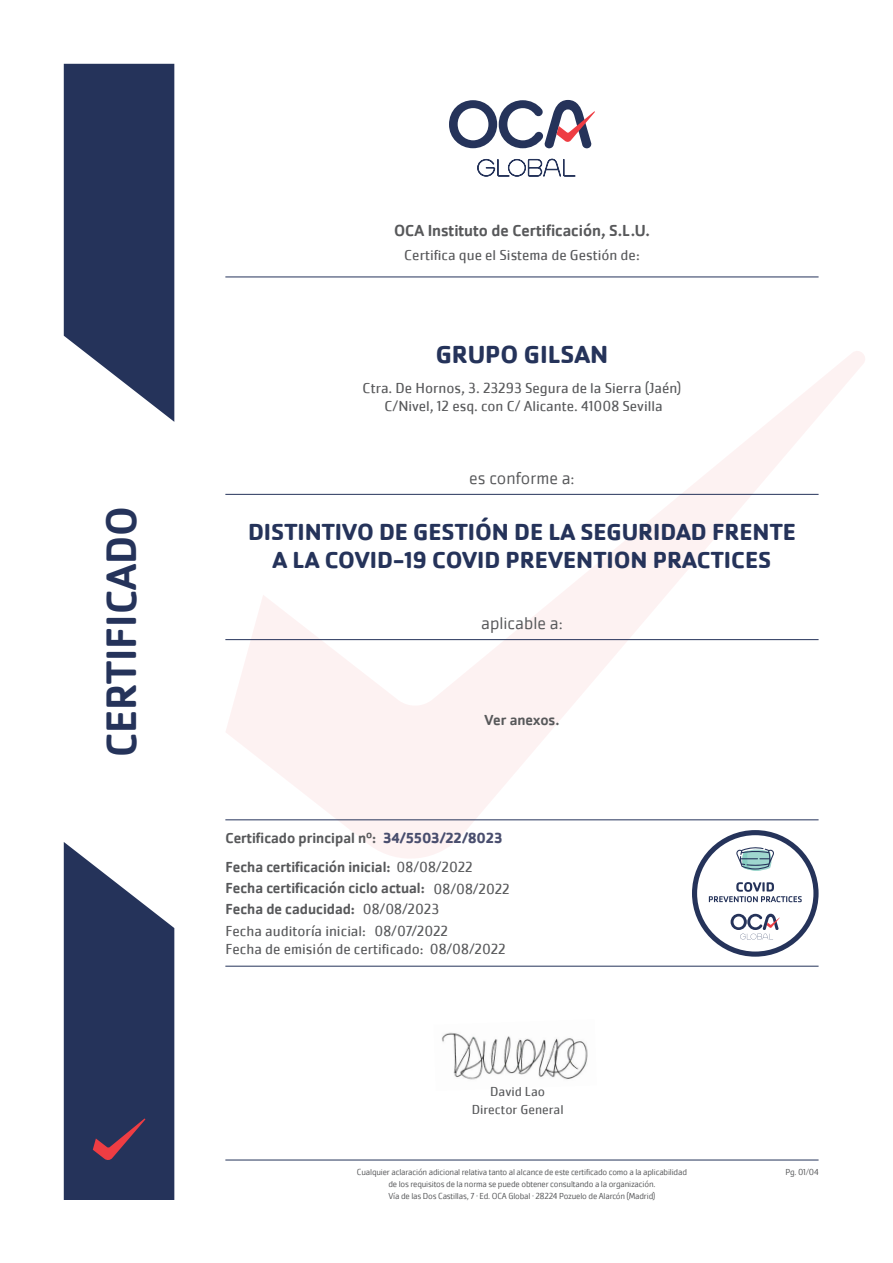
<style>
.page{position:relative;width:893px;height:1263px;background:#fff}
.page>*{position:absolute;margin:0;border:0;box-sizing:border-box;transform-origin:0 0}
.t1{font:500 43.95px "Cachet Pro";color:#25335a}
.t2{font:700 25.5px "Cachet Pro";color:#25335a}
.t3{font:700 24px "Cachet Pro";color:#25335a}
.t4{font:300 18px "Cachet Pro";color:#57585a}
.t5{font:500 16.5px "Cachet Pro";color:#57585a}
.t6{font:15px "Cachet Pro";color:#57585a}
.t7{font:500 15px "Cachet Pro";color:#57585a}
.t8{font:700 15px "Cachet Pro";color:#494e6e}
.t9{font:13.5px "Cachet Pro";color:#57585a}
.t10{font:300 9px "Cachet Pro";letter-spacing:-.02em;color:#57585a}
.s1{font-weight:400}
</style>
<div class="page">
<svg style="left:225px;top:351px;width:640px;height:507px"></svg>
<svg style="left:64px;top:64px;width:110px;height:358px;background:#3f4b6d"></svg>
<svg style="left:449px;top:100px;width:146px;height:48px"></svg>
<svg style="left:477px;top:159px;width:99px;height:18px"></svg>
<svg style="left:64px;top:842px;width:110px;height:358px;background:#414b6d"></svg>
<hr style="left:225px;top:277px;width:594px;height:1px;background:#25335a">
<hr style="left:225px;top:639px;width:594px;height:1px;background:#25335a">
<hr style="left:225px;top:494px;width:594px;height:1px;background:#25335a">
<hr style="left:225px;top:819px;width:594px;height:1px;background:#25335a">
<hr style="left:225px;top:966px;width:594px;height:1px;background:#25335a">
<hr style="left:225px;top:1160px;width:594px;height:1px;background:#25335a">
<img style="left:441px;top:1032px;width:147px;height:48px">
<svg style="left:692px;top:830px;width:127px;height:127px"></svg>
<p class="t1" style="left:96px;top:757px;width:253px;rotate:-90deg">CERTIFICADO</p>
<p class="t5" style="left:394px;top:221px;width:257px">OCA Instituto de Certificación, S.L.U.</p>
<p class="t6" style="left:404px;top:246px;width:237px">Certifica que el Sistema de Gestión de:</p>
<p class="t2" style="left:436px;top:339px;width:174px">GRUPO GILSAN</p>
<p class="t6" style="left:363px;top:379px;width:320px">Ctra. De Hornos, 3. 23293 Segura de la Sierra (Jaén)</p>
<p class="t6" style="left:384px;top:397px;width:280px">C/Nivel, 12 esq. con C/ Alicante. 41008 Sevilla</p>
<p class="t4" style="left:469px;top:468px;width:107px">es conforme a:</p>
<p class="t3" style="left:248px;top:517px;width:549px">DISTINTIVO DE GESTIÓN DE LA SEGURIDAD FRENTE</p>
<p class="t3" style="left:273px;top:545px;width:500px">A LA COVID-19 COVID PREVENTION PRACTICES</p>
<p class="t4" style="left:481px;top:612px;width:83px">aplicable a:</p>
<p class="t7" style="left:484px;top:711px;width:77px">Ver anexos.</p>
<p class="t8" style="left:383px;top:828px;width:121px">34/5503/22/8023</p>
<p class="t7" style="left:225px;top:829px;width:152px">Certificado principal nº:</p>
<p class="t7" style="left:225px;top:879px;width:201px">Fecha certificación ciclo actual:</p>
<p class="t7" style="left:225px;top:900px;width:131px">Fecha de caducidad:</p>
<p class="t6" style="left:363px;top:900px;width:78px">08/08/2023</p>
<p class="t6" style="left:374px;top:922px;width:75px">08/07/2022</p>
<p class="t6" style="left:225px;top:940px;width:282px">Fecha de emisión de certificado: 08/08/2022</p>
<p class="t7" style="left:225px;top:858px;width:249px">Fecha certificación inicial: <span class="s1">08/08/2022</span></p>
<p class="t6" style="left:433px;top:879px;width:78px">08/08/2022</p>
<p class="t6" style="left:225px;top:922px;width:142px">Fecha auditoría inicial:</p>
<p class="t9" style="left:490px;top:1084px;width:56px">David Lao</p>
<p class="t9" style="left:472px;top:1101px;width:93px">Director General</p>
<p class="t10" style="left:357px;top:1166px;width:332px">Cualquier aclaración adicional relativa tanto al alcance de este certificado como a la aplicabilidad</p>
<p class="t10" style="left:388px;top:1178px;width:269px">de los requisitos de la norma se puede obtener consultando a la organización.</p>
<p class="t10" style="left:388px;top:1190px;width:268px">Vía de las Dos Castillas, 7 · Ed. OCA Global · 28224 Pozuelo de Alarcón (Madrid)</p>
<p class="t10" style="left:785px;top:1166px;width:35px">Pg. 01/04</p>
</div>
